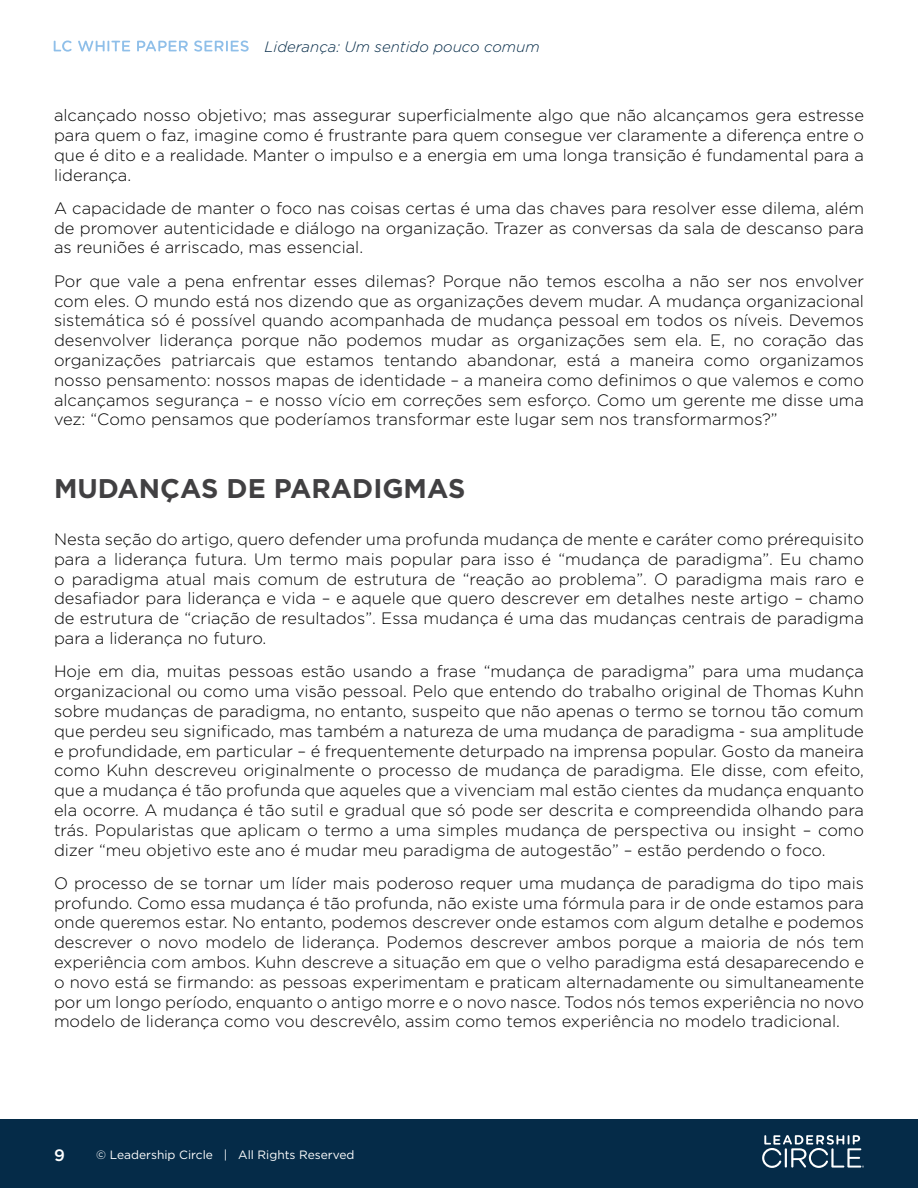
<style>
.page{position:relative;width:918px;height:1188px;background:#fff}
.page>*{position:absolute;margin:0;border:0;box-sizing:border-box;transform-origin:0 0}
.t1{font:700 27px "Gotham";color:#414042}
.t2{font:300 16.5px/19.8px "Gotham";color:#000;text-align:justify}
.t3{font:500 16.5px "Gotham";color:#fff}
.t4{font:italic 300 15px "Gotham";color:#052b48}
.t5{font:12px "Gotham";color:#fff}
</style>
<div class="page">
<svg style="left:54px;top:41px;width:18px;height:11px"></svg>
<svg style="left:78px;top:41px;width:52px;height:11px"></svg>
<svg style="left:137px;top:41px;width:51px;height:10px"></svg>
<svg style="left:194px;top:41px;width:55px;height:11px"></svg>
<div style="left:0;top:1119px;width:918px;height:69px;background:#052b48"></div>
<svg style="left:762px;top:1135px;width:102px;height:33px"></svg>
<p class="t4" style="left:265px;top:37px;width:277px">Liderança: Um sentido pouco comum</p>
<p class="t2" style="left:54px;top:105px;width:812px">alcançado nosso objetivo; mas assegurar superficialmente algo que não alcançamos gera estresse para quem o faz, imagine como é frustrante para quem consegue ver claramente a diferença entre o que é dito e a realidade. Manter o impulso e a energia em uma longa transição é fundamental para a liderança.</p>
<p class="t2" style="left:54px;top:198px;width:812px">A capacidade de manter o foco nas coisas certas é uma das chaves para resolver esse dilema, além de promover autenticidade e diálogo na organização. Trazer as conversas da sala de descanso para as reuniões é arriscado, mas essencial.</p>
<p class="t2" style="left:54px;top:271px;width:812px">Por que vale a pena enfrentar esses dilemas? Porque não temos escolha a não ser nos envolver com eles. O mundo está nos dizendo que as organizações devem mudar. A mudança organizacional sistemática só é possível quando acompanhada de mudança pessoal em todos os níveis. Devemos desenvolver liderança porque não podemos mudar as organizações sem ela. E, no coração das organizações patriarcais que estamos tentando abandonar, está a maneira como organizamos nosso pensamento: nossos mapas de identidade – a maneira como definimos o que valemos e como alcançamos segurança – e nosso vício em correções sem esforço. Como um gerente me disse uma vez: “Como pensamos que poderíamos transformar este lugar sem nos transformarmos?”</p>
<h1 class="t1" style="left:54px;top:471px;width:413px">MUDANÇAS DE PARADIGMAS</h1>
<p class="t2" style="left:54px;top:529px;width:812px">Nesta seção do artigo, quero defender uma profunda mudança de mente e caráter como prérequisito para a liderança futura. Um termo mais popular para isso é “mudança de paradigma”. Eu chamo o paradigma atual mais comum de estrutura de “reação ao problema”. O paradigma mais raro e desafiador para liderança e vida – e aquele que quero descrever em detalhes neste artigo – chamo de estrutura de “criação de resultados”. Essa mudança é uma das mudanças centrais de paradigma para a liderança no futuro.</p>
<p class="t2" style="left:54px;top:661px;width:812px">Hoje em dia, muitas pessoas estão usando a frase “mudança de paradigma” para uma mudança organizacional ou como uma visão pessoal. Pelo que entendo do trabalho original de Thomas Kuhn sobre mudanças de paradigma, no entanto, suspeito que não apenas o termo se tornou tão comum que perdeu seu significado, mas também a natureza de uma mudança de paradigma - sua amplitude e profundidade, em particular – é frequentemente deturpado na imprensa popular. Gosto da maneira como Kuhn descreveu originalmente o processo de mudança de paradigma. Ele disse, com efeito, que a mudança é tão profunda que aqueles que a vivenciam mal estão cientes da mudança enquanto ela ocorre. A mudança é tão sutil e gradual que só pode ser descrita e compreendida olhando para trás. Popularistas que aplicam o termo a uma simples mudança de perspectiva ou insight – como dizer “meu objetivo este ano é mudar meu paradigma de autogestão” – estão perdendo o foco.</p>
<p class="t2" style="left:54px;top:873px;width:812px">O processo de se tornar um líder mais poderoso requer uma mudança de paradigma do tipo mais profundo. Como essa mudança é tão profunda, não existe uma fórmula para ir de onde estamos para onde queremos estar. No entanto, podemos descrever onde estamos com algum detalhe e podemos descrever o novo modelo de liderança. Podemos descrever ambos porque a maioria de nós tem experiência com ambos. Kuhn descreve a situação em que o velho paradigma está desaparecendo e o novo está se firmando: as pessoas experimentam e praticam alternadamente ou simultaneamente por um longo período, enquanto o antigo morre e o novo nasce. Todos nós temos experiência no novo modelo de liderança como vou descrevêlo, assim como temos experiência no modelo tradicional.</p>
<p class="t3" style="left:54px;top:1144px;width:12px">9</p>
<p class="t5" style="left:96px;top:1147px;width:260px">© Leadership Circle | All Rights Reserved</p>
</div>
